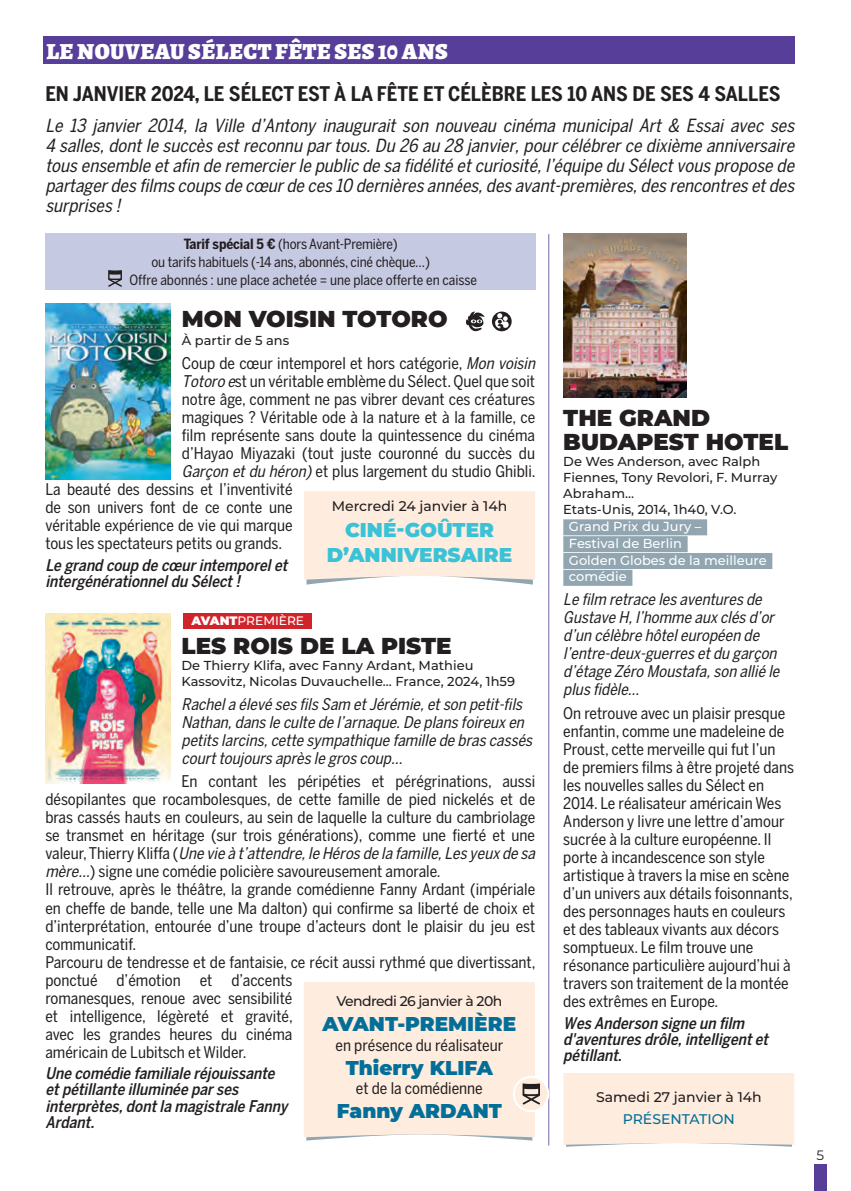
<style>
.page{position:relative;width:851px;height:1191px;background:#fff}
.page>*{position:absolute;margin:0;border:0;box-sizing:border-box;transform-origin:0 0}
.t1{font:900 23px/24px "Montserrat";color:#231f20}
.t2{font:900 23px "Alegreya SC";letter-spacing:.02em;color:#fff}
.t3{font:700 20px "Benton Sans Cond";color:#231f20}
.t4{font:900 20px "Montserrat";color:#036f98}
.t5{font:900 20px/25.6px "Montserrat";color:#3ac2d7;text-align:center}
.t6{font:italic 18px/20px "Benton Sans Cond";color:#231f20;text-align:justify}
.t7{font:16px/18px "Benton Sans Cond";color:#231f20}
.t8{font:italic 16px/18px "Benton Sans Cond";color:#231f20}
.t9{font:italic 500 16px/16px "Benton Sans Cond";color:#231f20}
.t10{font:14px "Benton Sans Cond";letter-spacing:-.01em;color:#231f20}
.t11{font:500 14px "Montserrat";color:#231f20}
.t12{font:500 14px "Montserrat";letter-spacing:-.04em;color:#231f20}
.t13{font:500 14px "Montserrat";color:#036f98}
.t14{font:13.6px "Montserrat";color:#231f20}
.t15{font:500 13px/16px "Montserrat";color:#231f20}
.t16{font:500 13px/16.8px "Montserrat";color:#fff}
.t17{font:500 12.2px "Montserrat";color:#fff}
.s1{font-weight:700}
.s2{font-style:italic}
.s3{font-weight:900}
</style>
<div class="page">
<div style="left:814px;top:1164px;width:12px;height:27px;background:#573e99"></div>
<div style="left:43px;top:36px;width:751px;height:27px;background:#573e99"></div>
<hr style="left:548px;top:234px;width:1px;height:911px;background:#7864ac">
<img style="left:45px;top:613px;width:125px;height:170px">
<div style="left:563px;top:519px;width:144px;height:16px;background:#91a6b1"></div>
<div style="left:563px;top:536px;width:124px;height:16px;background:#91a6b1"></div>
<div style="left:563px;top:553px;width:209px;height:16px;background:#91a6b1"></div>
<div style="left:563px;top:570px;width:69px;height:16px;background:#91a6b1"></div>
<img style="left:563px;top:233px;width:123px;height:164px">
<img style="left:46px;top:304px;width:124px;height:175px">
<svg style="left:304px;top:491px;width:231px;height:93px;background:#fcebdf"></svg>
<div style="left:514px;top:1076px;width:34px;height:35px;background:#feecdf;border-radius:50%"></div>
<div style="left:513px;top:1075px;width:36px;height:37px;border:2px solid #fff;border-radius:50%"></div>
<div style="left:304px;top:982px;width:236px;height:158px;background:#feecdf"></div>
<div style="left:563px;top:1073px;width:231px;height:73px;background:#feecdf"></div>
<div style="left:45px;top:233px;width:491px;height:57px;background:#c6c9e2"></div>
<svg style="left:108px;top:270px;width:14px;height:17px"></svg>
<div style="left:183px;top:613px;width:129px;height:15px;background:#d1232a"></div>
<svg style="left:492px;top:311px;width:19px;height:20px"></svg>
<svg style="left:494px;top:313px;width:14px;height:15px"></svg>
<svg style="left:466px;top:311px;width:18px;height:20px"></svg>
<h1 class="t2" style="left:46px;top:34px;width:403px">LE NOUVEAU SÉLECT FÊTE SES 10 ANS</h1>
<p class="t3" style="left:45px;top:82px;width:736px">EN JANVIER 2024, LE SÉLECT EST À LA FÊTE ET CÉLÈBRE LES 10 ANS DE SES 4 SALLES</p>
<p class="t6" style="left:45px;top:115px;width:750px">Le 13 janvier 2014, la Ville d’Antony inaugurait son nouveau cinéma municipal Art &amp; Essai avec ses 4 salles, dont le succès est reconnu par tous. Du 26 au 28 janvier, pour célébrer ce dixième anniversaire tous ensemble et afin de remercier le public de sa fidélité et curiosité, l’équipe du Sélect vous propose de partager des films coups de cœur de ces 10 dernières années, des avant-premières, des rencontres et des surprises !</p>
<p class="t10" style="left:184px;top:236px;width:215px"><span class="s1">Tarif spécial 5 €</span> (hors Avant-Première)</p>
<p class="t10" style="left:151px;top:254px;width:280px">ou tarifs habituels (-14 ans, abonnés, ciné chèque…)</p>
<p class="t10" style="left:129px;top:272px;width:349px">Offre abonnés : une place achetée = une place offerte en caisse</p>
<h1 class="t1" style="left:182px;top:306px;width:267px">MON VOISIN TOTORO</h1>
<p class="t15" style="left:182px;top:332px;width:109px">À partir de 5 ans</p>
<p class="t7" style="left:182px;top:354px;width:355px">Coup de cœur intemporel et hors catégorie, <span class="s2">Mon voisin</span></p>
<p class="t7" style="left:182px;top:372px;width:354px"><span class="s2">Totoro e</span>st un véritable emblème du Sélect. Quel que soit</p>
<p class="t7" style="left:182px;top:390px;width:354px">notre âge, comment ne pas vibrer devant ces créatures</p>
<p class="t7" style="left:182px;top:408px;width:355px">magiques ? Véritable ode à la nature et à la famille, ce</p>
<p class="t7" style="left:182px;top:426px;width:354px">film représente sans doute la quintessence du cinéma</p>
<p class="t7" style="left:182px;top:444px;width:354px">d’Hayao Miyazaki (tout juste couronné du succès du</p>
<p class="t7" style="left:182px;top:462px;width:355px"><span class="s2">Garçon et du héron)</span> et plus largement du studio Ghibli.</p>
<p class="t7" style="left:45px;top:480px;width:249px">La beauté des dessins et l’inventivité</p>
<p class="t7" style="left:45px;top:498px;width:249px">de son univers font de ce conte une</p>
<p class="t7" style="left:45px;top:516px;width:249px">véritable expérience de vie qui marque</p>
<p class="t7" style="left:45px;top:534px;width:238px">tous les spectateurs petits ou grands.</p>
<p class="t9" style="left:45px;top:557px;width:243px">Le grand coup de cœur intemporel et intergénérationnel du Sélect !</p>
<p class="t11" style="left:332px;top:496px;width:177px">Mercredi 24 janvier à 14h</p>
<p class="t5" style="left:327px;top:515px;width:187px">CINÉ-GOÛTER<br>D’ANNIVERSAIRE</p>
<p class="t17" style="left:191px;top:612px;width:114px"><span class="s3">AVANT</span>PREMIÈRE</p>
<h1 class="t1" style="left:181px;top:632px;width:271px">LES ROIS DE LA PISTE</h1>
<p class="t15" style="left:181px;top:657px;width:335px">De Thierry Klifa, avec Fanny Ardant, Mathieu<br>Kassovitz, Nicolas Duvauchelle… France, 2024, 1h59</p>
<p class="t8" style="left:181px;top:695px;width:352px">Rachel a élevé ses fils Sam et Jérémie, et son petit-fils Nathan, dans le culte de l’arnaque. De plans foireux en petits larcins, cette sympathique famille de bras cassés court toujours après le gros coup…</p>
<p class="t7" style="left:45px;top:772px;width:491px;text-indent:136px">En contant les péripéties et pérégrinations, aussi désopilantes que rocambolesques, de cette famille de pied nickelés et de bras cassés hauts en couleurs, au sein de laquelle la culture du cambriolage se transmet en héritage (sur trois générations), comme une fierté et une valeur, Thierry Kliffa (<span class="s2">Une vie à t’attendre, le Héros de la famille, Les yeux de sa mère…</span>) signe une comédie policière savoureusement amorale.<br>Il retrouve, après le théâtre, la grande comédienne Fanny Ardant (impériale en cheffe de bande, telle une Ma dalton) qui confirme sa liberté de choix et d’interprétation, entourée d’une troupe d’acteurs dont le plaisir du jeu est communicatif.<br>Parcouru de tendresse et de fantaisie, ce récit aussi rythmé que divertissant, ponctué d’émotion et d’accents<br>romanesques, renoue avec sensibilité<br>et intelligence, légèreté et gravité,<br>avec les grandes heures du cinéma<br>américain de Lubitsch et Wilder.</p>
<p class="t9" style="left:45px;top:1065px;width:244px">Une comédie familiale réjouissante et pétillante illuminée par ses interprètes, dont la magistrale Fanny<br>Ardant.</p>
<p class="t12" style="left:336px;top:991px;width:167px">Vendredi 26 janvier à 20h</p>
<p class="t4" style="left:322px;top:1009px;width:195px">AVANT-PREMIÈRE</p>
<p class="t7" style="left:335px;top:1036px;width:169px">en présence du réalisateur</p>
<p class="t4" style="left:345px;top:1052px;width:149px">Thierry KLIFA</p>
<p class="t7" style="left:356px;top:1079px;width:128px">et de la comédienne</p>
<p class="t4" style="left:337px;top:1095px;width:166px">Fanny ARDANT</p>
<h1 class="t1" style="left:563px;top:404px;width:226px">THE GRAND<br>BUDAPEST HOTEL</h1>
<p class="t15" style="left:563px;top:453px;width:215px">De Wes Anderson, avec Ralph<br>Fiennes, Tony Revolori, F. Murray<br>Abraham…<br>Etats-Unis, 2014, 1h40, V.O.</p>
<p class="t16" style="left:569px;top:517px;width:199px">Grand Prix du Jury –<br>Festival de Berlin<br>Golden Globes de la meilleure comédie</p>
<p class="t8" style="left:563px;top:590px;width:217px">Le film retrace les aventures de<br>Gustave H, l’homme aux clés d’or d’un célèbre hôtel européen de l’entre-deux-guerres et du garçon d’étage Zéro Moustafa, son allié le plus fidèle…</p>
<p class="t7" style="left:563px;top:704px;width:232px">On retrouve avec un plaisir presque enfantin, comme une madeleine de Proust, cette merveille qui fut l’un de premiers films à être projeté dans les nouvelles salles du Sélect en 2014. Le réalisateur américain Wes Anderson y livre une lettre d’amour sucrée à la culture européenne. Il porte à incandescence son style artistique à travers la mise en scène d’un univers aux détails foisonnants, des personnages hauts en couleurs et des tableaux vivants aux décors somptueux. Le film trouve une résonance particulière aujourd’hui à travers son traitement de la montée des extrêmes en Europe.</p>
<p class="t9" style="left:563px;top:1014px;width:206px">Wes Anderson signe un film d'aventures drôle, intelligent et pétillant.</p>
<p class="t11" style="left:596px;top:1087px;width:167px">Samedi 27 janvier à 14h</p>
<p class="t13" style="left:622px;top:1109px;width:114px">PRÉSENTATION</p>
<p class="t14" style="left:816px;top:1145px;width:9px">5</p>
</div>
